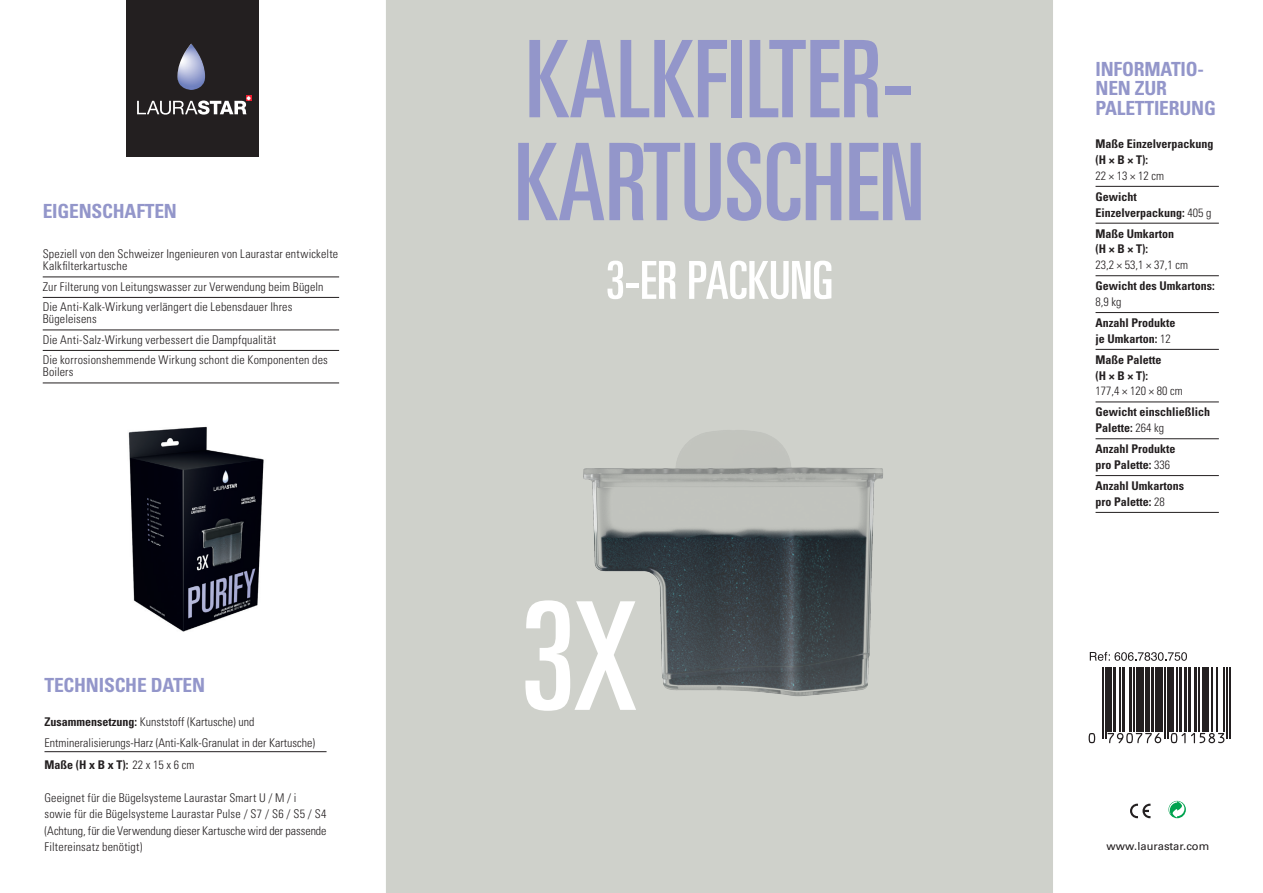
<style>
.page{position:relative;width:1263px;height:893px;background:#fff}
.page>*{position:absolute;margin:0;border:0;box-sizing:border-box;transform-origin:0 0}
.t1{font:ultra-condensed 150.45px "Univers LT Std";color:#fff}
.t2{font:ultra-condensed 107.1px/102.9px "Univers LT Std";color:#9396ca}
.t3{font:ultra-condensed 52.5px "Univers LT Std";letter-spacing:-.005em;color:#fff}
.t4{font:700 condensed 19.5px/19.5px "Univers LT Std";letter-spacing:-.01em;color:#9396ca}
.Style_de_paragraphe{font:300 condensed 12px/12px "Univers LT Std";letter-spacing:.015em;color:#231f20}
.t5{font:700 condensed 12px/15.8px "Univers LT Std";color:#231f20}
.t6{font:11.1px "Univers LT Std";color:#231f20}
.s1{font-weight:700}
.s2{font-weight:300}
</style>
<div class="page">
<div style="left:386px;top:0;width:667px;height:893px;background:#cfd1cb"></div>
<div style="left:126px;top:0;width:133px;height:157px;background:#231f20"></div>
<svg style="left:137px;top:96px;width:114px;height:19px"></svg>
<img style="left:177px;top:44px;width:28px;height:46px">
<img style="left:545px;top:401px;width:353px;height:325px">
<img style="left:99px;top:382px;width:188px;height:250px">
<svg style="left:1168px;top:801px;width:18px;height:17px"></svg>
<svg style="left:1169px;top:801px;width:15px;height:16px"></svg>
<svg style="left:1130px;top:804px;width:20px;height:14px"></svg>
<hr style="left:43px;top:277px;width:296px;height:1px;background:#231f20">
<hr style="left:43px;top:297px;width:296px;height:1px;background:#231f20">
<hr style="left:43px;top:330px;width:296px;height:1px;background:#231f20">
<hr style="left:43px;top:350px;width:296px;height:1px;background:#231f20">
<hr style="left:43px;top:383px;width:296px;height:1px;background:#231f20">
<hr style="left:44px;top:751px;width:283px;height:1px;background:#231f20">
<hr style="left:1095px;top:186px;width:124px;height:1px;background:#231f20">
<hr style="left:1095px;top:223px;width:124px;height:1px;background:#231f20">
<hr style="left:1095px;top:275px;width:124px;height:1px;background:#231f20">
<hr style="left:1095px;top:312px;width:124px;height:1px;background:#231f20">
<hr style="left:1095px;top:349px;width:124px;height:1px;background:#231f20">
<hr style="left:1095px;top:402px;width:124px;height:1px;background:#231f20">
<hr style="left:1095px;top:438px;width:124px;height:1px;background:#231f20">
<hr style="left:1095px;top:475px;width:124px;height:1px;background:#231f20">
<hr style="left:1095px;top:512px;width:124px;height:1px;background:#231f20">
<svg style="left:1090px;top:652px;width:97px;height:9px"></svg>
<hr style="left:1102px;top:667px;width:2px;height:71px;background:#231f20">
<hr style="left:1105px;top:667px;width:1px;height:71px;background:#231f20">
<hr style="left:1108px;top:667px;width:4px;height:64px;background:#231f20">
<hr style="left:1113px;top:667px;width:3px;height:64px;background:#231f20">
<hr style="left:1120px;top:667px;width:1px;height:64px;background:#231f20">
<hr style="left:1122px;top:667px;width:3px;height:64px;background:#231f20">
<hr style="left:1129px;top:667px;width:3px;height:64px;background:#231f20">
<hr style="left:1133px;top:667px;width:1px;height:64px;background:#231f20">
<hr style="left:1136px;top:667px;width:4px;height:64px;background:#231f20">
<hr style="left:1141px;top:667px;width:3px;height:64px;background:#231f20">
<hr style="left:1145px;top:667px;width:4px;height:64px;background:#231f20">
<hr style="left:1151px;top:667px;width:2px;height:64px;background:#231f20">
<hr style="left:1155px;top:667px;width:1px;height:64px;background:#231f20">
<div style="left:1157px;top:667px;width:6px;height:64px;background:#231f20"></div>
<hr style="left:1164px;top:667px;width:1px;height:71px;background:#231f20">
<hr style="left:1167px;top:667px;width:1px;height:71px;background:#231f20">
<hr style="left:1170px;top:667px;width:4px;height:64px;background:#231f20">
<hr style="left:1176px;top:667px;width:2px;height:64px;background:#231f20">
<hr style="left:1179px;top:667px;width:3px;height:64px;background:#231f20">
<hr style="left:1184px;top:667px;width:3px;height:64px;background:#231f20">
<hr style="left:1188px;top:667px;width:3px;height:64px;background:#231f20">
<hr style="left:1194px;top:667px;width:2px;height:64px;background:#231f20">
<hr style="left:1198px;top:667px;width:1px;height:64px;background:#231f20">
<hr style="left:1202px;top:667px;width:4px;height:64px;background:#231f20">
<hr style="left:1207px;top:667px;width:2px;height:64px;background:#231f20">
<hr style="left:1211px;top:667px;width:2px;height:64px;background:#231f20">
<hr style="left:1217px;top:667px;width:1px;height:64px;background:#231f20">
<hr style="left:1223px;top:667px;width:2px;height:64px;background:#231f20">
<hr style="left:1226px;top:667px;width:1px;height:71px;background:#231f20">
<hr style="left:1229px;top:667px;width:1px;height:71px;background:#231f20">
<svg style="left:1088px;top:733px;width:7px;height:10px"></svg>
<svg style="left:1107px;top:733px;width:54px;height:10px"></svg>
<svg style="left:1171px;top:733px;width:14px;height:10px"></svg>
<svg style="left:1191px;top:733px;width:33px;height:10px"></svg>
<p class="t4" style="left:43px;top:201px;width:136px">EIGENSCHAFTEN</p>
<p class="Style_de_paragraphe" style="left:43px;top:248px;width:297px">Speziell von den Schweizer Ingenieuren von Laurastar entwickelte<br>Kalkfilterkartusche</p>
<p class="Style_de_paragraphe" style="left:43px;top:281px;width:282px">Zur Filterung von Leitungswasser zur Verwendung beim Bügeln</p>
<p class="Style_de_paragraphe" style="left:43px;top:301px;width:251px">Die Anti-Kalk-Wirkung verlängert die Lebensdauer Ihres<br>Bügeleisens</p>
<p class="Style_de_paragraphe" style="left:43px;top:334px;width:235px">Die Anti-Salz-Wirkung verbessert die Dampfqualität</p>
<p class="Style_de_paragraphe" style="left:43px;top:354px;width:287px">Die korrosionshemmende Wirkung schont die Komponenten des<br>Boilers</p>
<p class="t4" style="left:44px;top:675px;width:162px">TECHNISCHE DATEN</p>
<p class="Style_de_paragraphe" style="left:44px;top:711px;width:272px;line-height:21px"><span class="s1">Zusammensetzung:</span> Kunststoff (Kartusche) und<br>Entmineralisierungs-Harz (Anti-Kalk-Granulat in der Kartusche)</p>
<p class="t5" style="left:44px;top:757px;width:151px">Maße (H x B x T): <span class="s2">22 x 15 x 6 cm</span></p>
<p class="Style_de_paragraphe" style="left:44px;top:792px;width:253px">Geeignet für die Bügelsysteme Laurastar Smart U / M / i</p>
<p class="Style_de_paragraphe" style="left:44px;top:806px;width:284px;line-height:16.5px;text-align:justify">sowie für die Bügelsysteme Laurastar Pulse / S7 / S6 / S5 / S4 (Achtung, für die Verwendung dieser Kartusche wird der passende Filtereinsatz benötigt)</p>
<p class="t2" style="left:514px;top:27px;width:412px">KALKFILTER-<br>KARTUSCHEN</p>
<p class="t3" style="left:605px;top:250px;width:229px">3-ER PACKUNG</p>
<p class="t1" style="left:520px;top:571px;width:119px">3X</p>
<p class="t4" style="left:1095px;top:59px;width:122px">INFORMATIO-<br>NEN ZUR<br>PALETTIERUNG</p>
<p class="t5" style="left:1095px;top:136px;width:119px">Maße Einzelverpackung (H × B × T):<br><span class="s2">22 × 13 × 12 cm</span></p>
<p class="t5" style="left:1095px;top:189px;width:117px">Gewicht<br>Einzelverpackung: <span class="s2">405 g</span></p>
<p class="t5" style="left:1095px;top:225px;width:94px">Maße Umkarton<br>(H × B × T):<br><span class="s2">23,2 × 53,1 × 37,1 cm</span></p>
<p class="t5" style="left:1095px;top:278px;width:121px">Gewicht des Umkartons:<br><span class="s2">8,9 kg</span></p>
<p class="t5" style="left:1095px;top:315px;width:82px">Anzahl Produkte je Umkarton: <span class="s2">12</span></p>
<p class="t5" style="left:1095px;top:352px;width:89px">Maße Palette<br>(H × B × T):<br><span class="s2">177,4 × 120 × 80 cm</span></p>
<p class="t5" style="left:1095px;top:404px;width:116px">Gewicht einschließlich<br>Palette: <span class="s2">264 kg</span></p>
<p class="t5" style="left:1095px;top:441px;width:82px">Anzahl Produkte pro Palette: <span class="s2">336</span></p>
<p class="t5" style="left:1095px;top:478px;width:90px">Anzahl Umkartons pro Palette: <span class="s2">28</span></p>
<p class="t6" style="left:1107px;top:840px;width:104px">www.laurastar.com</p>
</div>
